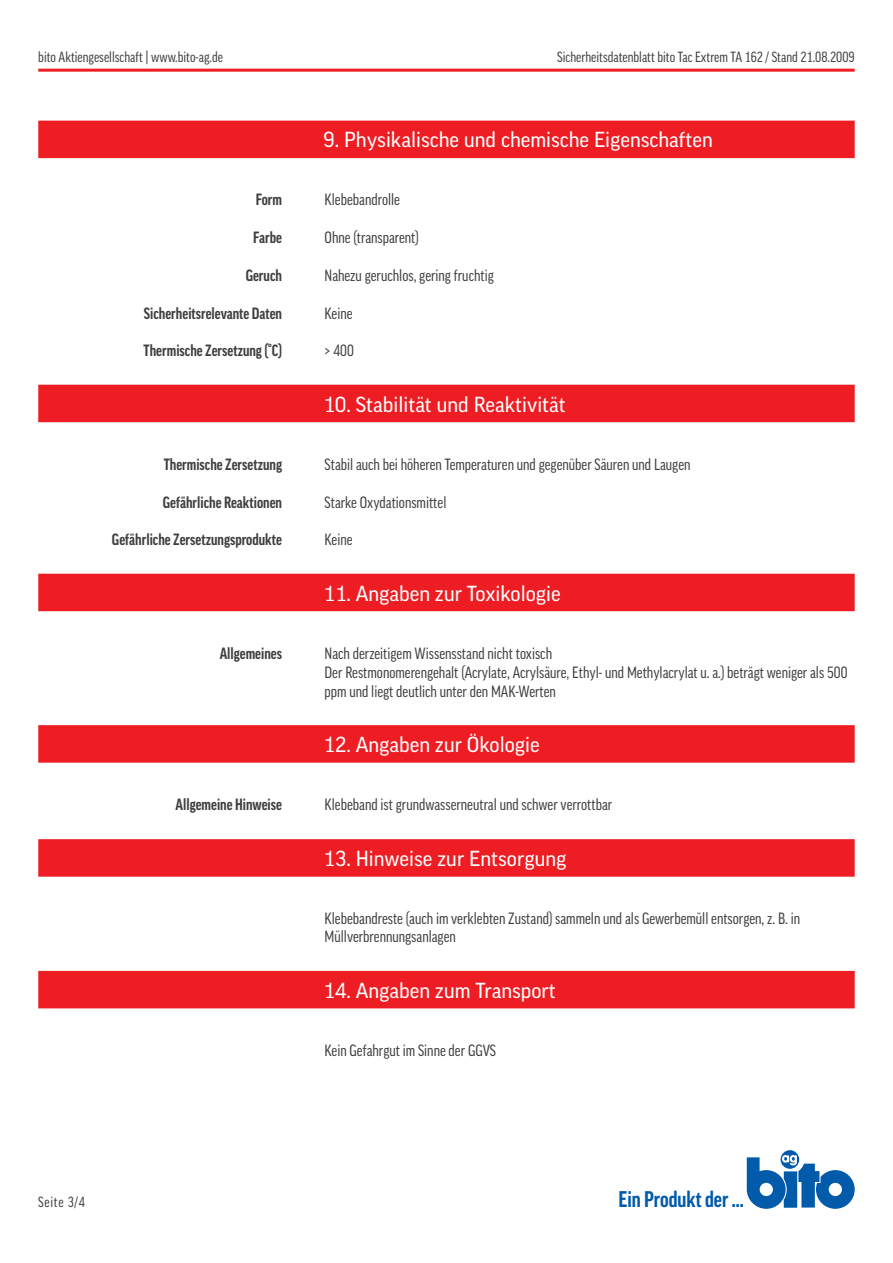
<style>
.page{position:relative;width:893px;height:1263px;background:#fff}
.page>*{position:absolute;margin:0;border:0;box-sizing:border-box;transform-origin:0 0}
.t1{font:700 condensed 21.9px "Good Pro";color:#015aaa}
.roter_Balken{font:21px "Good Pro";color:#fff}
.Inhalt{font:condensed 15.75px/18.9px "Good Pro";color:#3e3e3f}
.Auflistung{font:700 condensed 15.75px "Good Pro";color:#3e3e3f}
.Produkt{font:condensed 14.25px "Good Pro";color:#3e3e3f}
.Adresse{font:condensed 14.25px "Good Pro";letter-spacing:.05em;color:#3e3e3f}
</style>
<div class="page">
<hr style="left:38px;top:69px;width:817px;height:3px;background:#ee1d23">
<svg style="left:781px;top:1150px;width:18px;height:19px"></svg>
<svg style="left:747px;top:1155px;width:108px;height:54px"></svg>
<div style="left:38px;top:121px;width:817px;height:37px;background:#ee1d23"></div>
<div style="left:38px;top:385px;width:817px;height:37px;background:#ee1d23"></div>
<div style="left:38px;top:574px;width:817px;height:37px;background:#ee1d23"></div>
<div style="left:38px;top:725px;width:817px;height:38px;background:#ee1d23"></div>
<div style="left:38px;top:839px;width:817px;height:38px;background:#ee1d23"></div>
<div style="left:38px;top:971px;width:817px;height:37px;background:#ee1d23"></div>
<p class="Produkt" style="left:38px;top:49px;width:186px">bito Aktiengesellschaft | www.bito-ag.de</p>
<p class="Produkt" style="left:557px;top:49px;width:299px">Sicherheitsdatenblatt bito Tac Extrem TA 162 / Stand 21.08.2009</p>
<p class="roter_Balken" style="left:323px;top:128px;width:391px">9. Physikalische und chemische Eigenschaften</p>
<p class="Auflistung" style="left:256px;top:191px;width:28px">Form</p>
<p class="Auflistung" style="left:253px;top:229px;width:30px">Farbe</p>
<p class="Auflistung" style="left:246px;top:266px;width:38px">Geruch</p>
<p class="Auflistung" style="left:144px;top:304px;width:140px">Sicherheitsrelevante Daten</p>
<p class="Auflistung" style="left:144px;top:342px;width:140px">Thermische Zersetzung (°C)</p>
<p class="Inhalt" style="left:325px;top:190px;width:77px">Klebebandrolle</p>
<p class="Inhalt" style="left:325px;top:228px;width:96px">Ohne (transparent)</p>
<p class="Inhalt" style="left:325px;top:266px;width:171px">Nahezu geruchlos, gering fruchtig</p>
<p class="Inhalt" style="left:325px;top:304px;width:29px">Keine</p>
<p class="Inhalt" style="left:325px;top:341px;width:31px">&gt; 400</p>
<p class="roter_Balken" style="left:323px;top:392px;width:244px">10. Stabilität und Reaktivität</p>
<p class="Auflistung" style="left:164px;top:455px;width:120px">Thermische Zersetzung</p>
<p class="Auflistung" style="left:163px;top:493px;width:121px">Gefährliche Reaktionen</p>
<p class="Auflistung" style="left:112px;top:531px;width:172px">Gefährliche Zersetzungsprodukte</p>
<p class="Inhalt" style="left:325px;top:455px;width:367px">Stabil auch bei höheren Temperaturen und gegenüber Säuren und Laugen</p>
<p class="Inhalt" style="left:325px;top:493px;width:123px">Starke Oxydationsmittel</p>
<p class="Inhalt" style="left:325px;top:530px;width:29px">Keine</p>
<p class="roter_Balken" style="left:323px;top:581px;width:239px">11. Angaben zur Toxikologie</p>
<p class="Auflistung" style="left:220px;top:644px;width:64px">Allgemeines</p>
<p class="Inhalt" style="left:325px;top:644px;width:229px">Nach derzeitigem Wissensstand nicht toxisch</p>
<p class="Inhalt" style="left:325px;top:663px;width:524px">Der Restmonomerengehalt (Acrylate, Acrylsäure, Ethyl- und Methylacrylat u. a.) beträgt weniger als 500 ppm und liegt deutlich unter den MAK-Werten</p>
<p class="roter_Balken" style="left:323px;top:732px;width:218px">12. Angaben zur Ökologie</p>
<p class="Auflistung" style="left:176px;top:796px;width:108px">Allgemeine Hinweise</p>
<p class="Inhalt" style="left:325px;top:795px;width:289px">Klebeband ist grundwasserneutral und schwer verrottbar</p>
<p class="roter_Balken" style="left:323px;top:846px;width:245px">13. Hinweise zur Entsorgung</p>
<p class="Inhalt" style="left:325px;top:908px;width:477px">Klebebandreste (auch im verklebten Zustand) sammeln und als Gewerbemüll entsorgen, z. B. in</p>
<p class="Inhalt" style="left:325px;top:927px;width:133px">Müllverbrennungsanlagen</p>
<p class="roter_Balken" style="left:323px;top:978px;width:234px">14. Angaben zum Transport</p>
<p class="Inhalt" style="left:325px;top:1041px;width:173px">Kein Gefahrgut im Sinne der GGVS</p>
<p class="Adresse" style="left:38px;top:1194px;width:48px">Seite 3/4</p>
<h1 class="t1" style="left:618px;top:1187px;width:127px">Ein Produkt der ...</h1>
</div>
